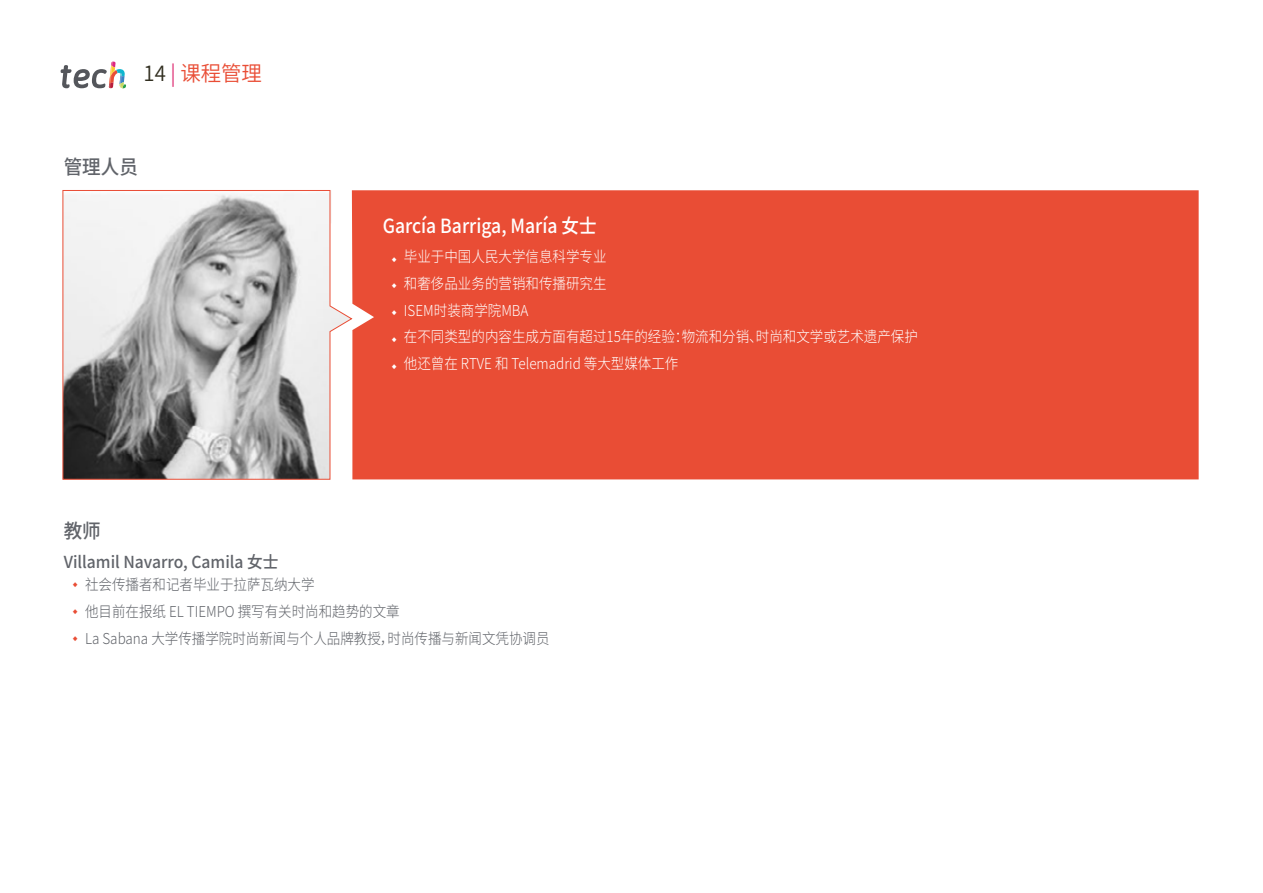
<style>
.page{position:relative;width:1263px;height:893px;background:#fff}
.page>*{position:absolute;margin:0;border:0;box-sizing:border-box;transform-origin:0 0}
.t1{font:21px "Source Han Sans CN";color:#e94d35}
.t2{font:500 19.5px "Source Han Sans CN";color:#fff;scale:.9 1}
.t3{font:500 19.5px "Source Han Sans CN";color:#61646a;scale:.95 1}
.t4{font:500 16.5px "Source Han Sans CN";color:#61646a;scale:.95 1}
.t5{font:300 15px/26.7px "Source Han Sans CN";color:#fff;scale:.9 1}
.t6{font:300 15px/26.7px "Source Han Sans CN";color:#61646a;scale:.9 1}
.s1{color:#312e20}
.s2{color:#df3174}
</style>
<div class="page">
<div style="left:352px;top:190px;width:847px;height:289px;background:#e94d35"></div>
<svg style="left:61px;top:62px;width:65px;height:27px"></svg>
<svg style="left:63px;top:190px;width:289px;height:290px"></svg>
<svg style="left:392px;top:257px;width:5px;height:5px"></svg>
<svg style="left:392px;top:283px;width:5px;height:5px"></svg>
<svg style="left:392px;top:310px;width:5px;height:5px"></svg>
<svg style="left:392px;top:337px;width:5px;height:5px"></svg>
<svg style="left:392px;top:364px;width:5px;height:5px"></svg>
<h1 class="t1" style="left:144px;top:61px;width:120px"><span class="s1">14</span> <span class="s2">|</span> 课程管理</h1>
<h2 class="t3" style="left:64px;top:156px;width:80px">管理人员</h2>
<h2 class="t2" style="left:383px;top:214px;width:239px">García Barriga, María 女士</h2>
<p class="t5" style="left:404px;top:244px;width:573px">毕业于中国人民大学信息科学专业<br>和奢侈品业务的营销和传播研究生<br>ISEM时装商学院MBA<br>在不同类型的内容生成方面有超过15年的经验：物流和分销、时尚和文学或艺术遗产保护他还曾在 RTVE 和 Telemadrid 等大型媒体工作</p>
<h2 class="t3" style="left:64px;top:519px;width:41px">教师</h2>
<p class="t4" style="left:64px;top:552px;width:228px">Villamil Navarro, Camila 女士</p>
<p class="t6" style="left:85px;top:572px;width:518px">社会传播者和记者毕业于拉萨瓦纳大学<br>他目前在报纸 EL TIEMPO 撰写有关时尚和趋势的文章<br>La Sabana 大学传播学院时尚新闻与个人品牌教授，时尚传播与新闻文凭协调员</p>
</div>
